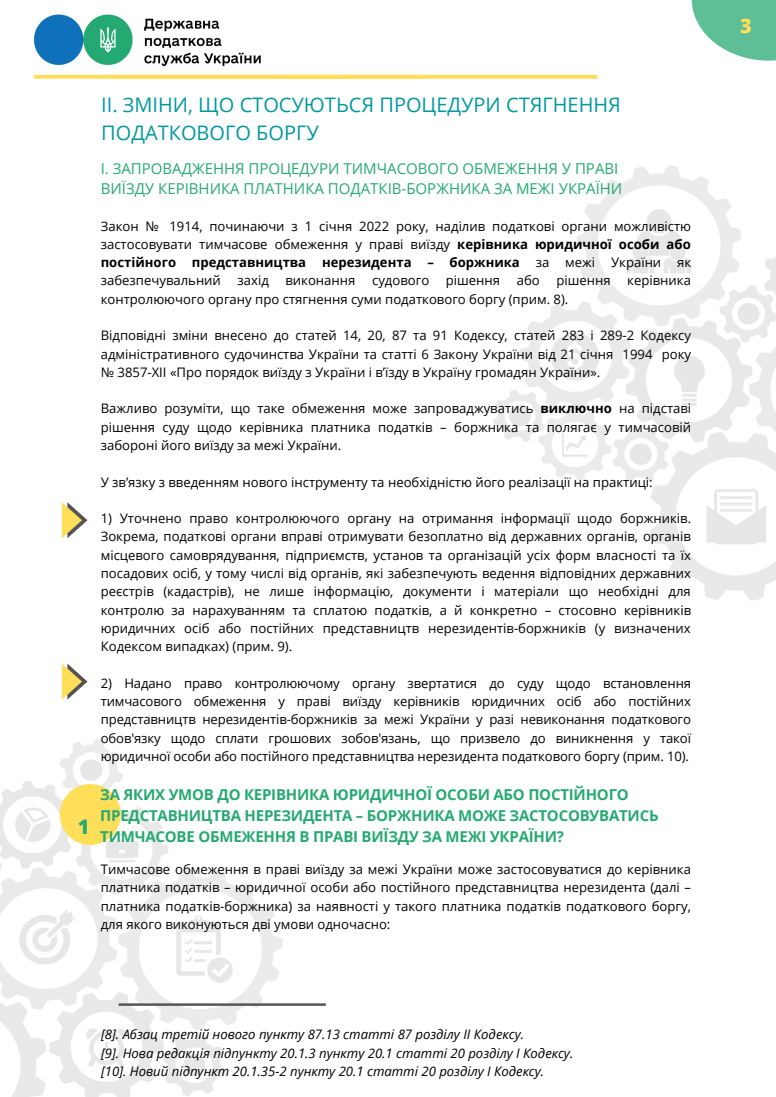
<style>
.page{position:relative;width:776px;height:1097px;background:#fff}
.page>*{position:absolute;margin:0;border:0;box-sizing:border-box;transform-origin:0 0}
.t1{font:20px/27.6px "Open Sans";color:#03989e}
.t2{font:800 20px "Open Sans";color:#ffde59}
.t3{font:800 20px "Open Sans";color:#27a972}
.t4{font:700 15px/20.6px "Open Sans";letter-spacing:-.015em;color:#27a972}
.t5{font:15px/20.6px "Open Sans";color:#27a972}
.t6{font:13.12px/18.2px "Open Sans";color:#000;text-align:justify}
.t7{font:italic 13.12px "Open Sans";color:#000}
.s1{font-weight:700}
</style>
<div class="page">
<svg style="left:34px;top:75px;width:563px;height:4px;background:#ffdf5f"></svg>
<svg style="left:692px;top:0;width:84px;height:61px"></svg>
<img style="left:0;top:739px;width:282px;height:358px">
<img style="left:494px;top:166px;width:282px;height:435px">
<img style="left:34px;top:14px;width:227px;height:52px">
<div style="left:60px;top:784px;width:61px;height:61px;background:#ffde59;border-radius:50%"></div>
<svg style="left:119px;top:1003px;width:207px;height:3px"></svg>
<svg style="left:62px;top:663px;width:25px;height:37px"></svg>
<svg style="left:62px;top:502px;width:25px;height:36px"></svg>
<p class="t3" style="left:78px;top:813px;width:13px">1</p>
<p class="t1" style="left:101px;top:90px;width:521px">II. ЗМІНИ, ЩО СТОСУЮТЬСЯ ПРОЦЕДУРИ СТЯГНЕННЯ<br>ПОДАТКОВОГО БОРГУ</p>
<p class="t5" style="left:101px;top:158px;width:523px">I. ЗАПРОВАДЖЕННЯ ПРОЦЕДУРИ ТИМЧАСОВОГО ОБМЕЖЕННЯ У ПРАВІ<br>ВИЇЗДУ КЕРІВНИКА ПЛАТНИКА ПОДАТКІВ-БОРЖНИКА ЗА МЕЖІ УКРАЇНИ</p>
<p class="t6" style="left:101px;top:216px;width:592px">Закон № 1914, починаючи з 1 січня 2022 року, наділив податкові органи можливістю застосовувати тимчасове обмеження у праві виїзду <span class="s1">керівника юридичної особи або постійного представництва нерезидента – боржника</span> за межі України як забезпечувальний</p>
<p class="t6" style="left:238px;top:271px;width:33px">захід</p>
<p class="t6" style="left:285px;top:271px;width:72px">виконання</p>
<p class="t6" style="left:372px;top:271px;width:59px">судового</p>
<p class="t6" style="left:446px;top:271px;width:56px">рішення</p>
<p class="t6" style="left:517px;top:271px;width:25px">або</p>
<p class="t6" style="left:556px;top:271px;width:56px">рішення</p>
<p class="t6" style="left:627px;top:271px;width:65px">керівника</p>
<p class="t6" style="left:101px;top:289px;width:469px">контролюючого органу про стягнення суми податкового боргу (прим. 8).</p>
<p class="t6" style="left:101px;top:326px;width:592px">Відповідні зміни внесено до статей 14, 20, 87 та 91 Кодексу, статей 283 і 289-2 Кодексу адміністративного судочинства України та статті 6 Закону України від 21 січня 1994 року № 3857-XII «Про порядок виїзду з України і в’їзду в Україну громадян України».</p>
<p class="t6" style="left:101px;top:399px;width:592px">Важливо розуміти, що таке обмеження може запроваджуватись <span class="s1">виключно</span> на підставі рішення суду щодо керівника платника податків – боржника та полягає у тимчасовій забороні його виїзду за межі України.</p>
<p class="t6" style="left:101px;top:472px;width:553px">У зв’язку з введенням нового інструменту та необхідністю його реалізації на практиці:</p>
<p class="t6" style="left:101px;top:509px;width:592px">1) Уточнено право контролюючого органу на отримання інформації щодо боржників.<br>Зокрема, податкові органи вправі отримувати безоплатно від державних органів, органів місцевого самоврядування, підприємств, установ та організацій усіх форм власності та їх посадових осіб, у тому числі від органів, які забезпечують ведення відповідних державних реєстрів (кадастрів), не лише інформацію, документи і матеріали що необхідні для контролю за нарахуванням та сплатою податків, а й конкретно – стосовно керівників юридичних осіб або постійних представництв нерезидентів-боржників (у визначених Кодексом випадках) (прим. 9).</p>
<p class="t6" style="left:101px;top:673px;width:592px">2) Надано право контролюючому органу звертатися до суду щодо встановлення тимчасового обмеження у праві виїзду керівників юридичних осіб або постійних представництв нерезидентів-боржників за межі України у разі невиконання податкового обов'язку щодо сплати грошових зобов'язань, що призвело до виникнення у такої юридичної особи або постійного представництва нерезидента податкового боргу (прим. 10).</p>
<p class="t4" style="left:100px;top:784px;width:560px">ЗА ЯКИХ УМОВ ДО КЕРІВНИКА ЮРИДИЧНОЇ ОСОБИ АБО ПОСТІЙНОГО<br>ПРЕДСТАВНИЦТВА НЕРЕЗИДЕНТА – БОРЖНИКА МОЖЕ ЗАСТОСОВУВАТИСЬ<br>ТИМЧАСОВЕ ОБМЕЖЕННЯ В ПРАВІ ВИЇЗДУ ЗА МЕЖІ УКРАЇНИ?</p>
<p class="t6" style="left:101px;top:860px;width:592px">Тимчасове обмеження в праві виїзду за межі України може застосовуватися до керівника платника податків – юридичної особи або постійного представництва нерезидента (далі – платника податків-боржника) за наявності у такого платника податків податкового боргу, для якого виконуються дві умови одночасно:</p>
<p class="t7" style="left:101px;top:1025px;width:424px">[8]. Абзац третій нового пункту 87.13 статті 87 розділу ІІ Кодексу.</p>
<p class="t7" style="left:101px;top:1043px;width:473px">[9]. Нова редакція підпункту 20.1.3 пункту 20.1 статті 20 розділу І Кодексу.</p>
<p class="t7" style="left:101px;top:1062px;width:444px">[10]. Новий підпункт 20.1.35-2 пункту 20.1 статті 20 розділу І Кодексу.</p>
<p class="t2" style="left:740px;top:12px;width:13px">3</p>
</div>
